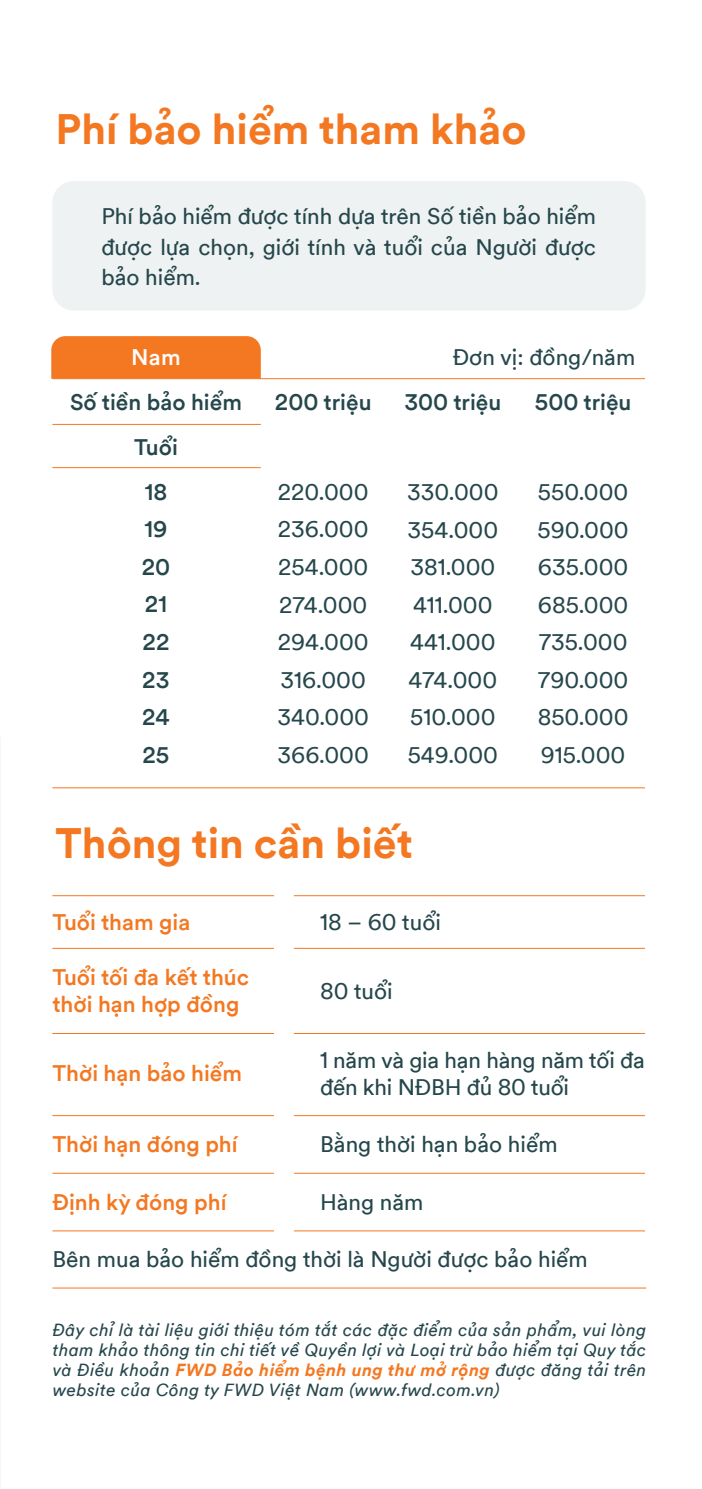
<style>
.page{position:relative;width:702px;height:1489px;background:#fff}
.page>*{position:absolute;margin:0;border:0;box-sizing:border-box;transform-origin:0 0}
.t1{font:700 42.5px "FWD Circular Viet TT";color:#f37821}
.t2{font:22.5px/37.5px "FWD Circular Viet TT";color:#25474c}
.t3{font:500 22.5px/27.5px "FWD Circular Viet TT";color:#f37821}
.t4{font:500 22.5px/37.5px "FWD Circular Viet TT";color:#25474c;text-align:center}
.t5{font:500 22.5px "FWD Circular Viet TT";color:#fff}
.t6{font:italic 17.5px/20px "FWD Circular Viet TT";letter-spacing:.02em;color:#25474c;text-align:justify}
.s1{font-weight:700;color:#f37821}
</style>
<div class="page">
<svg style="left:0;top:742px;width:1px;height:746px"></svg>
<hr style="left:52px;top:895px;width:222px;height:1px;background:#f37821">
<hr style="left:52px;top:947px;width:222px;height:1px;background:#f37821">
<hr style="left:52px;top:1032px;width:222px;height:1px;background:#f37821">
<hr style="left:52px;top:1115px;width:222px;height:1px;background:#f37821">
<hr style="left:52px;top:1172px;width:222px;height:1px;background:#f37821">
<hr style="left:52px;top:1230px;width:222px;height:1px;background:#f37821">
<hr style="left:294px;top:895px;width:350px;height:1px;background:#f37821">
<hr style="left:294px;top:947px;width:350px;height:1px;background:#f37821">
<hr style="left:294px;top:1032px;width:350px;height:1px;background:#f37821">
<hr style="left:294px;top:1115px;width:350px;height:1px;background:#f37821">
<hr style="left:294px;top:1172px;width:350px;height:1px;background:#f37821">
<hr style="left:294px;top:1230px;width:350px;height:1px;background:#f37821">
<hr style="left:52px;top:1287px;width:593px;height:1px;background:#f37821">
<div style="left:52px;top:181px;width:593px;height:129px;background:#eef2f2;border-radius:21px"></div>
<hr style="left:52px;top:378px;width:592px;height:1px;background:#f37821">
<hr style="left:52px;top:424px;width:208px;height:1px;background:#f37821">
<hr style="left:52px;top:467px;width:208px;height:1px;background:#f37821">
<hr style="left:52px;top:787px;width:592px;height:1px;background:#f37821">
<div style="left:51px;top:336px;width:209px;height:42px;background:#f37821"></div>
<h1 class="t1" style="left:56px;top:93px;width:472px">Phí bảo hiểm tham khảo</h1>
<p class="t2" style="left:101px;top:199px;width:496px;line-height:30px;text-align:justify">Phí bảo hiểm được tính dựa trên Số tiền bảo hiểm được lựa chọn, giới tính và tuổi của Người được bảo hiểm.</p>
<p class="t5" style="left:131px;top:339px;width:51px">Nam</p>
<p class="t4" style="left:70px;top:377px;width:173px;line-height:45px">Số tiền bảo hiểm<br>Tuổi<br>18</p>
<p class="t4" style="left:142px;top:508px;width:30px;text-align:left">19<br>20<br>21<br>22<br>23<br>24<br>25</p>
<p class="t4" style="left:275px;top:381px;width:98px">200 triệu</p>
<p class="t2" style="left:277px;top:471px;width:93px">220.000<br>236.000<br>254.000<br>274.000<br>294.000<br>316.000<br>340.000<br>366.000</p>
<p class="t2" style="left:452px;top:336px;width:184px">Đơn vị: đồng/năm</p>
<p class="t4" style="left:404px;top:381px;width:98px">300 triệu</p>
<p class="t2" style="left:407px;top:471px;width:93px">330.000<br>354.000<br>381.000<br>411.000<br>441.000<br>474.000<br>510.000<br>549.000</p>
<p class="t4" style="left:534px;top:381px;width:98px">500 triệu</p>
<p class="t2" style="left:537px;top:471px;width:93px;text-align:justify">550.000<br>590.000<br>635.000<br>685.000<br>735.000<br>790.000<br>850.000<br>915.000</p>
<h1 class="t1" style="left:56px;top:807px;width:358px">Thông tin cần biết</h1>
<p class="t3" style="left:52px;top:905px;width:139px">Tuổi tham gia</p>
<p class="t2" style="left:320px;top:900px;width:122px">18 – 60 tuổi</p>
<p class="t3" style="left:52px;top:961px;width:198px">Tuổi tối đa kết thúc thời hạn hợp đồng</p>
<p class="t2" style="left:320px;top:969px;width:74px">80 tuổi</p>
<p class="t3" style="left:52px;top:1057px;width:191px">Thời hạn bảo hiểm</p>
<p class="t2" style="left:320px;top:1043px;width:326px;line-height:27.5px">1 năm và gia hạn hàng năm tối đa đến khi NĐBH đủ 80 tuổi</p>
<p class="t3" style="left:52px;top:1128px;width:187px">Thời hạn đóng phí</p>
<p class="t2" style="left:320px;top:1123px;width:239px">Bằng thời hạn bảo hiểm</p>
<p class="t3" style="left:52px;top:1185px;width:175px">Định kỳ đóng phí</p>
<p class="t2" style="left:320px;top:1180px;width:105px">Hàng năm</p>
<p class="t2" style="left:52px;top:1238px;width:536px">Bên mua bảo hiểm đồng thời là Người được bảo hiểm</p>
<p class="t6" style="left:52px;top:1317px;width:595px">Đây chỉ là tài liệu giới thiệu tóm tắt các đặc điểm của sản phẩm, vui lòng tham khảo thông tin chi tiết về Quyền lợi và Loại trừ bảo hiểm tại Quy tắc và Điều khoản <span class="s1">FWD Bảo hiểm bệnh ung thư mở rộng</span> được đăng tải trên website của Công ty FWD Việt Nam (www.fwd.com.vn)</p>
</div>
